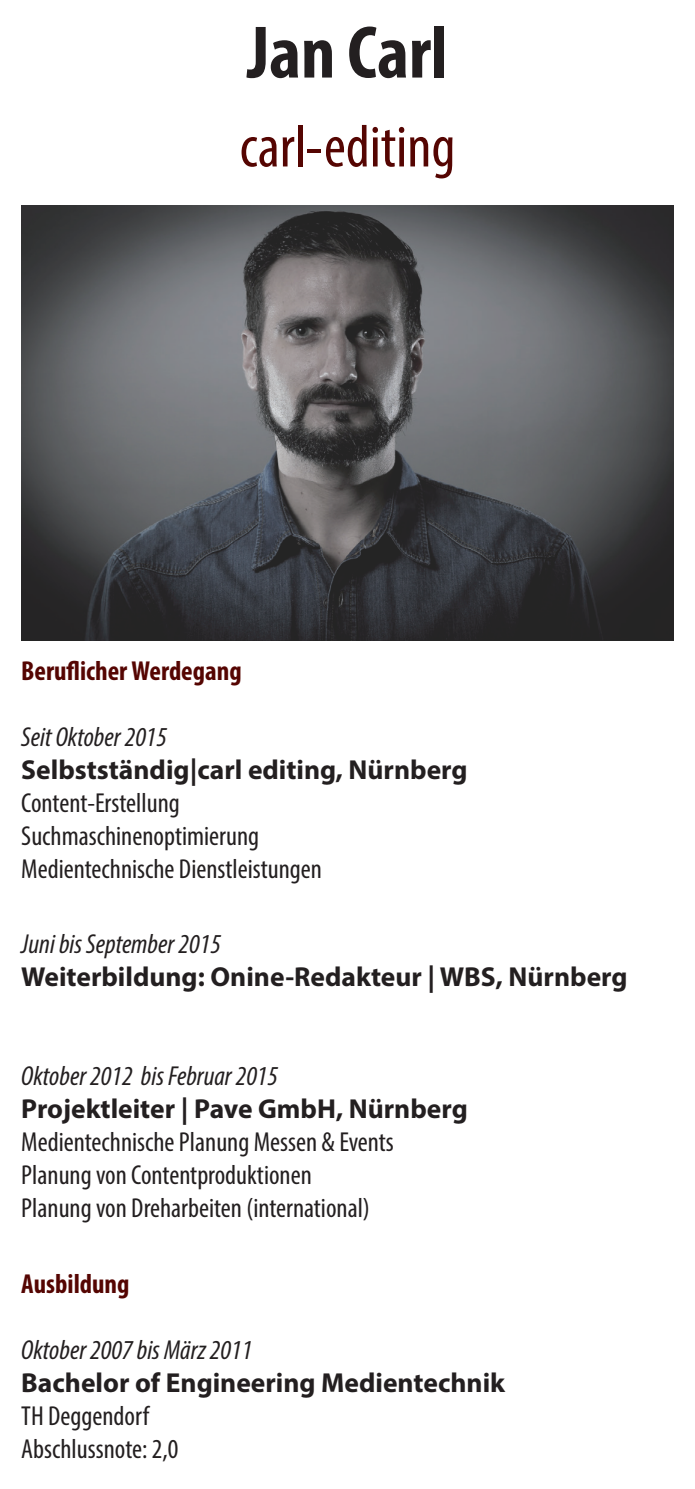
<style>
.page{position:relative;width:695px;height:1489px;background:#fff}
.page>*{position:absolute;margin:0;border:0;box-sizing:border-box;transform-origin:0 0}
.t1{font:700 condensed 75px "Myriad Pro";color:#231f20}
.t2{font:condensed 60px "Myriad Pro";color:#550502}
.t3{font:condensed 27.5px/33px "Myriad Pro";color:#231f20}
.t4{font:700 27.5px "Myriad Pro";color:#231f20}
.t5{font:italic condensed 27.5px "Myriad Pro";color:#231f20}
.t6{font:700 condensed 27.5px "Myriad Pro";color:#550502}
</style>
<div class="page">
<img style="left:21px;top:206px;width:652px;height:434px">
<h1 class="t1" style="left:247px;top:6px;width:202px">Jan Carl</h1>
<h2 class="t2" style="left:239px;top:110px;width:217px">carl-editing</h2>
<p class="t6" style="left:21px;top:653px;width:222px">Beruflicher Werdegang</p>
<p class="t5" style="left:21px;top:720px;width:147px">Seit Oktober 2015</p>
<p class="t4" style="left:21px;top:751px;width:448px">Selbstständig|carl editing, Nürnberg</p>
<p class="t3" style="left:21px;top:786px;width:302px">Content-Erstellung<br>Suchmaschinenoptimierung<br>Medientechnische Dienstleistungen</p>
<p class="t5" style="left:21px;top:927px;width:201px">Juni bis September 2015</p>
<p class="t4" style="left:21px;top:958px;width:607px">Weiterbildung: Onine-Redakteur | WBS, Nürnberg</p>
<p class="t5" style="left:21px;top:1059px;width:258px">Oktober 2012 bis Februar 2015</p>
<p class="t4" style="left:21px;top:1090px;width:448px">Projektleiter | Pave GmbH, Nürnberg</p>
<p class="t3" style="left:21px;top:1125px;width:374px">Medientechnische Planung Messen &amp; Events<br>Planung von Contentproduktionen<br>Planung von Dreharbeiten (international)</p>
<p class="t6" style="left:21px;top:1266px;width:110px">Ausbildung</p>
<p class="t5" style="left:21px;top:1333px;width:232px">Oktober 2007 bis März 2011</p>
<p class="t4" style="left:21px;top:1364px;width:485px">Bachelor of Engineering Medientechnik</p>
<p class="t3" style="left:21px;top:1399px;width:158px">TH Deggendorf<br>Abschlussnote: 2,0</p>
</div>
